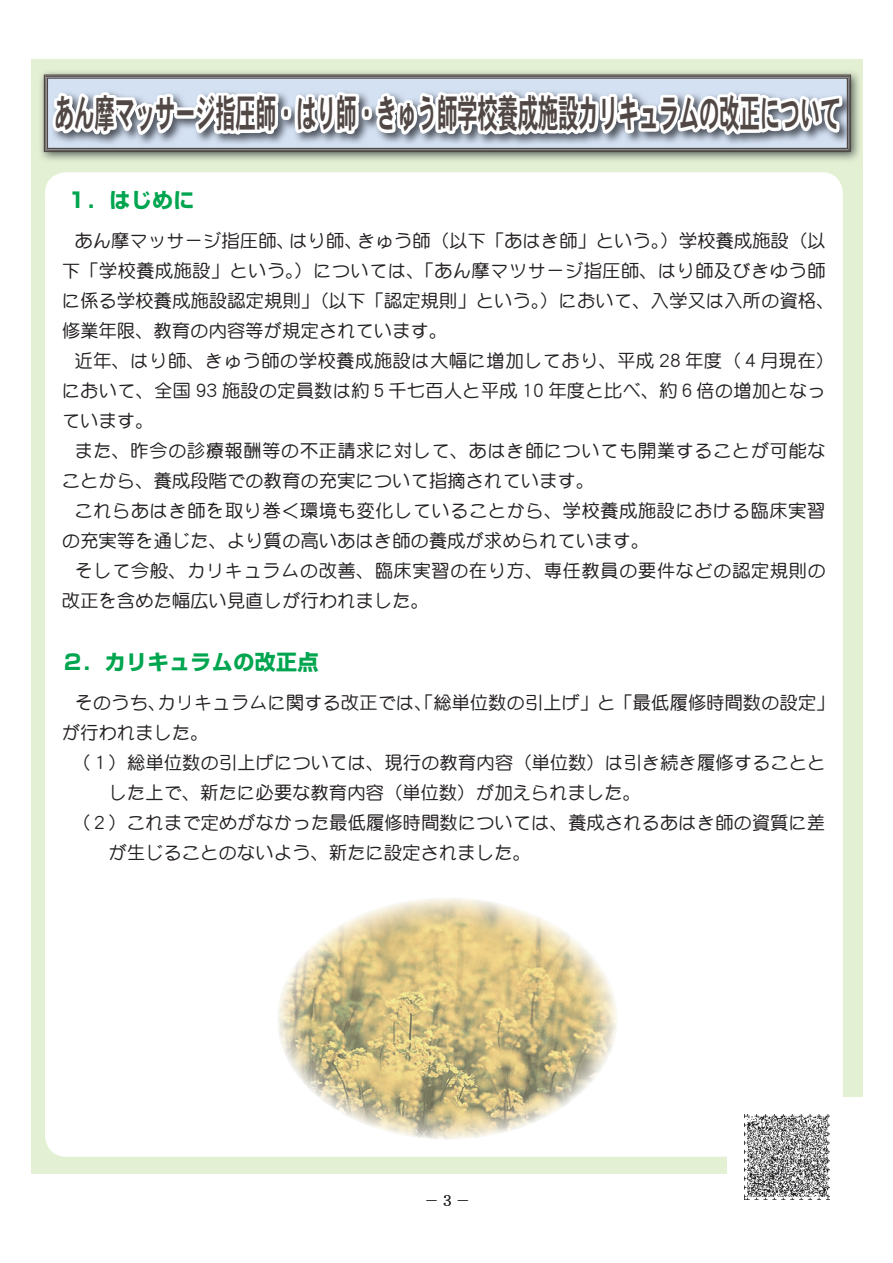
<style>
.page{position:relative;width:893px;height:1263px;background:#fff}
.page>*{position:absolute;margin:0;border:0;box-sizing:border-box;transform-origin:0 0}
.t1{font:39px "DFHS Gothic W7 WINP RKSJ H";letter-spacing:-.025em;color:#514846;scale:.53 1}
.t2{font:700 21px "Shin Go Pro";letter-spacing:.02em;color:#00a54f}
.t3{font:18px/30px "DF Maru Gothic Md WINP RKSJ H";letter-spacing:.02em;color:#231f20}
.t4{font:18px/30px "DF Maru Gothic Md WINP RKSJ H";letter-spacing:.045em;color:#231f20}
.t5{font:15px "DFHS Mincho W3 WINP RKSJ H";color:#231f20}
</style>
<div class="page">
<div style="left:32px;top:60px;width:831px;height:1114px;background:#e4f0d4"></div>
<div style="left:45px;top:172px;width:798px;height:985px;background:#fff;border-radius:21px"></div>
<img style="left:40px;top:71px;width:819px;height:89px">
<svg style="left:190px;top:59px;width:656px;height:100px"></svg>
<svg style="left:43px;top:74px;width:809px;height:79px;background:#d0d6dd"></svg>
<div style="left:46px;top:76px;width:803px;height:74px;border:1px solid #514846"></div>
<div style="left:47px;top:78px;width:801px;height:71px;border:1px solid #514846"></div>
<div style="left:727px;top:1097px;width:166px;height:166px;background:#fff"></div>
<img style="left:744px;top:1114px;width:86px;height:85px">
<img style="left:278px;top:898px;width:291px;height:242px">
<img style="left:569px;top:936px;width:48px;height:166px">
<h1 class="t1" style="left:54px;top:94px;width:1485px">あん摩マッサージ指圧師・はり師・きゅう師学校養成施設カリキュラムの改正について</h1>
<p class="t2" style="left:67px;top:183px;width:130px">１．はじめに</p>
<p class="t3" style="left:62px;top:225px;width:774px;text-indent:13px">あん摩マッサージ指圧師、はり師、きゅう師（以下「あはき師」という。）学校養成施設（以下「学校養成施設」という。）については、「あん摩マツサージ指圧師、はり師及びきゆう師に係る学校養成施設認定規則」（以下「認定規則」という。）において、入学又は入所の資格、修業年限、教育の内容等が規定されています。</p>
<p class="t3" style="left:62px;top:345px;width:774px;text-indent:13px">近年、はり師、きゅう師の学校養成施設は大幅に増加しており、平成 28 年度（４月現在）において、全国 93 施設の定員数は約５千七百人と平成 10 年度と比べ、約６倍の増加となっています。</p>
<p class="t4" style="left:62px;top:435px;width:765px;text-indent:13px">また、昨今の診療報酬等の不正請求に対して、あはき師についても開業することが可能なことから、養成段階での教育の充実について指摘されています。</p>
<p class="t4" style="left:62px;top:495px;width:765px;text-indent:13px">これらあはき師を取り巻く環境も変化していることから、学校養成施設における臨床実習の充実等を通じた、より質の高いあはき師の養成が求められています。</p>
<p class="t4" style="left:62px;top:555px;width:765px;text-indent:13px">そして今般、カリキュラムの改善、臨床実習の在り方、専任教員の要件などの認定規則の改正を含めた幅広い見直しが行われました。</p>
<p class="t2" style="left:62px;top:645px;width:258px">２．カリキュラムの改正点</p>
<p class="t3" style="left:75px;top:687px;width:761px">そのうち、カリキュラムに関する改正では、「総単位数の引上げ」と「最低履修時間数の設定」</p>
<p class="t3" style="left:62px;top:717px;width:148px">が行われました。</p>
<p class="t3" style="left:72px;top:747px;width:755px">（１）総単位数の引上げについては、現行の教育内容（単位数）は引き続き履修することと</p>
<p class="t3" style="left:109px;top:777px;width:534px">した上で、新たに必要な教育内容（単位数）が加えられました。</p>
<p class="t3" style="left:72px;top:807px;width:755px">（２）これまで定めがなかった最低履修時間数については、養成されるあはき師の資質に差</p>
<p class="t3" style="left:109px;top:837px;width:423px">が生じることのないよう、新たに設定されました。</p>
<p class="t5" style="left:424px;top:1193px;width:48px">－3－</p>
</div>
